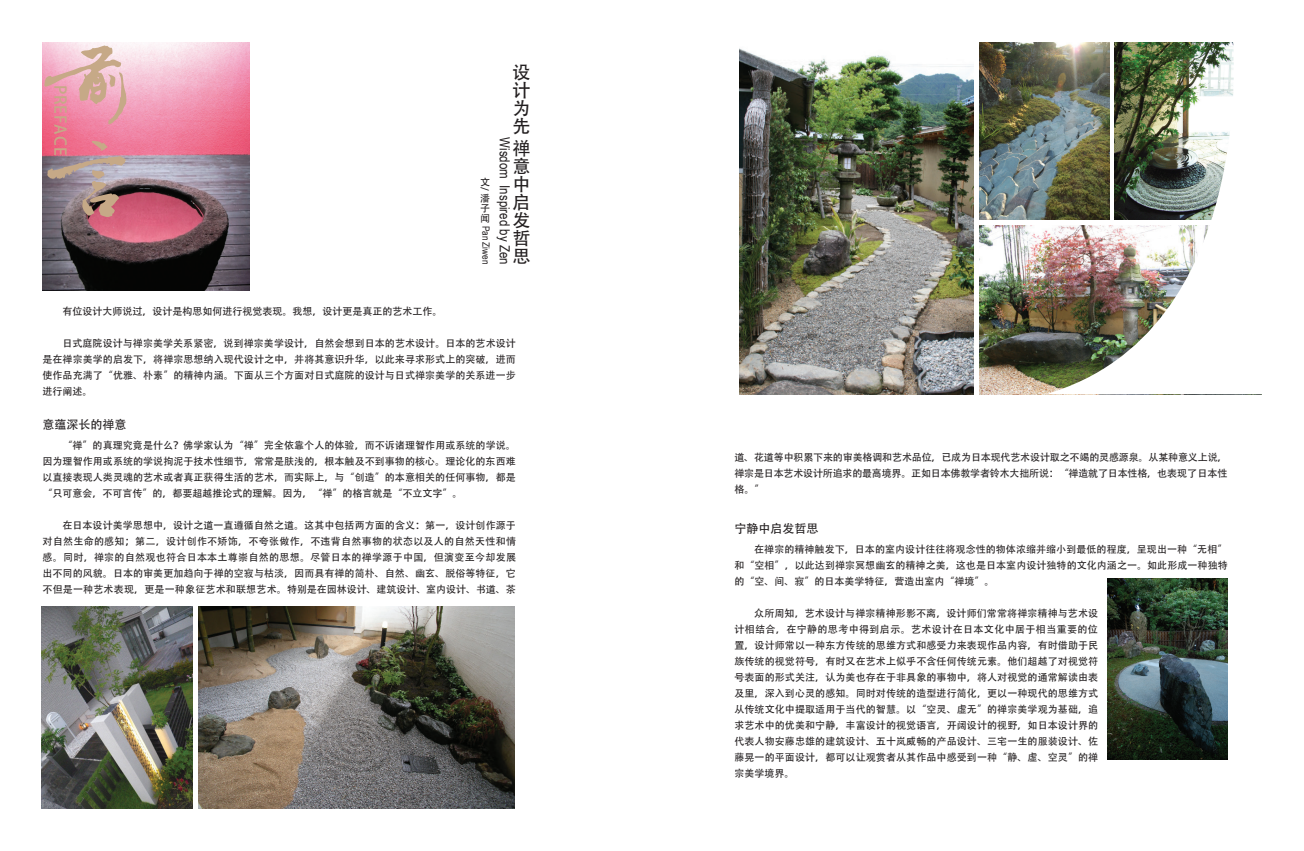
<style>
.page{position:relative;width:1304px;height:851px;background:#fff}
.page>*{position:absolute;margin:0;border:0;box-sizing:border-box;transform-origin:0 0}
.t1{font:18px/18px "Adobe Heiti Std";color:#231f20;text-align:justify}
.t2{font:16px "Adobe Heiti Std";letter-spacing:.06em;color:#c6a987}
.t3{font:14px "Arial Narrow";color:#231f20}
.t4{font:12px "Adobe Heiti Std";color:#231f20}
.t5{font:10px/16px "Adobe Heiti Std";letter-spacing:.005em;color:#231f20;text-align:justify}
.t6{font:10px "Arial Narrow";color:#231f20}
</style>
<div class="page">
<img style="left:43px;top:43px;width:207px;height:248px">
<svg style="left:44px;top:45px;width:83px;height:79px"></svg>
<svg style="left:47px;top:141px;width:79px;height:76px"></svg>
<img style="left:198px;top:606px;width:317px;height:202px">
<img style="left:41px;top:606px;width:152px;height:202px">
<img style="left:979px;top:225px;width:67px;height:169px">
<img style="left:979px;top:43px;width:67px;height:176px">
<img style="left:739px;top:48px;width:234px;height:346px">
<img style="left:1046px;top:42px;width:188px;height:352px">
<img style="left:1108px;top:578px;width:120px;height:181px">
<p class="t2" style="left:70px;top:85px;width:72px;rotate:90deg">PREFACE</p>
<p class="t1" style="left:512px;top:64px;width:19px">设计为先</p>
<p class="t1" style="left:512px;top:140px;width:19px">禅意中启发哲思</p>
<p class="t3" style="left:515px;top:137px;width:128px;rotate:90deg">Wisdom Inspired by Zen</p>
<p class="t5" style="left:480px;top:175px;width:11px">文</p>
<p class="t5" style="left:493px;top:187px;width:5px;rotate:90deg">/</p>
<p class="t5" style="left:480px;top:194px;width:11px;line-height:10px">潘子闻</p>
<p class="t6" style="left:493px;top:225px;width:40px;rotate:90deg">Pan Ziwen</p>
<p class="t5" style="left:62px;top:303px;width:382px">有位设计大师说过，设计是构思如何进行视觉表现。我想，设计更是真正的艺术工作。</p>
<p class="t5" style="left:43px;top:335px;width:475px;text-indent:20px">日式庭院设计与禅宗美学关系紧密，说到禅宗美学设计，自然会想到日本的艺术设计。日本的艺术设计是在禅宗美学的启发下，将禅宗思想纳入现代设计之中，并将其意识升华，以此来寻求形式上的突破，进而使作品充满了“优雅、朴素”的精神内涵。下面从三个方面对日式庭院的设计与日式禅宗美学的关系进一步进行阐述。</p>
<p class="t4" style="left:43px;top:417px;width:85px">意蕴深长的禅意</p>
<p class="t5" style="left:43px;top:437px;width:475px;text-indent:20px">“禅”的真理究竟是什么？佛学家认为“禅”完全依靠个人的体验，而不诉诸理智作用或系统的学说。因为理智作用或系统的学说拘泥于技术性细节，常常是肤浅的，根本触及不到事物的核心。理论化的东西难以直接表现人类灵魂的艺术或者真正获得生活的艺术，而实际上，与“创造”的本意相关的任何事物，都是“只可意会，不可言传”的，都要超越推论式的理解。因为，“禅”的格言就是“不立文字”。</p>
<p class="t5" style="left:43px;top:517px;width:475px;text-indent:20px">在日本设计美学思想中，设计之道一直遵循自然之道。这其中包括两方面的含义：第一，设计创作源于对自然生命的感知；第二，设计创作不矫饰，不夸张做作，不违背自然事物的状态以及人的自然天性和情感。同时，禅宗的自然观也符合日本本土尊崇自然的思想。尽管日本的禅学源于中国，但演变至今却发展出不同的风貌。日本的审美更加趋向于禅的空寂与枯淡，因而具有禅的简朴、自然、幽玄、脱俗等特征，它不但是一种艺术表现，更是一种象征艺术和联想艺术。特别是在园林设计、建筑设计、室内设计、书道、茶</p>
<p class="t5" style="left:734px;top:450px;width:495px">道、花道等中积累下来的审美格调和艺术品位，已成为日本现代艺术设计取之不竭的灵感源泉。从某种意义上说，禅宗是日本艺术设计所追求的最高境界。正如日本佛教学者铃木大拙所说：“禅造就了日本性格，也表现了日本性格。”</p>
<p class="t4" style="left:734px;top:521px;width:85px">宁静中启发哲思</p>
<p class="t5" style="left:734px;top:542px;width:495px;text-indent:20px">在禅宗的精神触发下，日本的室内设计往往将观念性的物体浓缩并缩小到最低的程度，呈现出一种“无相”和“空相”，以此达到禅宗冥想幽玄的精神之美，这也是日本室内设计独特的文化内涵之一。如此形成一种独特的“空、间、寂”的日本美学特征，营造出室内“禅境”。</p>
<p class="t5" style="left:734px;top:606px;width:365px;text-indent:20px">众所周知，艺术设计与禅宗精神形影不离，设计师们常常将禅宗精神与艺术设计相结合，在宁静的思考中得到启示。艺术设计在日本文化中居于相当重要的位置，设计师常以一种东方传统的思维方式和感受力来表现作品内容，有时借助于民族传统的视觉符号，有时又在艺术上似乎不含任何传统元素。他们超越了对视觉符号表面的形式关注，认为美也存在于非具象的事物中，将人对视觉的通常解读由表及里，深入到心灵的感知。同时对传统的造型进行简化，更以一种现代的思维方式从传统文化中提取适用于当代的智慧。以“空灵、虚无”的禅宗美学观为基础，追求艺术中的优美和宁静，丰富设计的视觉语言，开阔设计的视野，如日本设计界的代表人物安藤忠雄的建筑设计、五十岚威畅的产品设计、三宅一生的服装设计、佐藤晃一的平面设计，都可以让观赏者从其作品中感受到一种“静、虚、空灵”的禅宗美学境界。</p>
</div>
